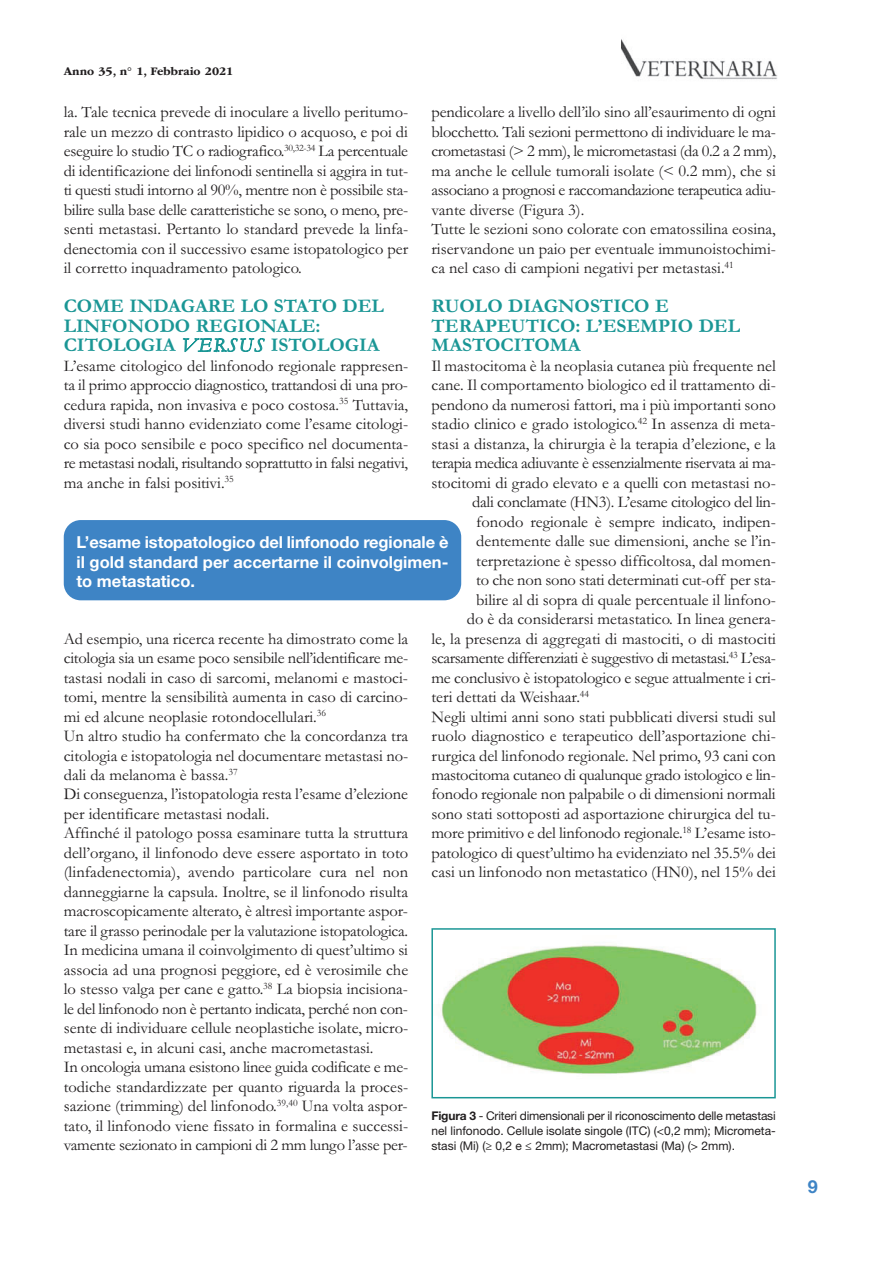
<style>
.page{position:relative;width:893px;height:1263px;background:#fff}
.page>*{position:absolute;margin:0;border:0;box-sizing:border-box;transform-origin:0 0}
.t1{font:700 19.5px/19.5px "Garamond";color:#1a9695}
.t2{font:700 18px "Helvetica Neue LT Std";color:#3e84c5}
.t3{font:16.5px/19.5px "Garamond";color:#201d1e;text-align:justify}
.t4{font:700 16.5px/19.5px "Helvetica Neue LT Std";color:#fff;text-align:justify}
.t5{font:16.5px "Garamond";letter-spacing:-.02em;color:#201d1e}
.t6{font:16.5px "Garamond";letter-spacing:-.03em;color:#201d1e}
.t7{font:16.5px "Garamond";letter-spacing:-.025em;color:#201d1e}
.t8{font:12px/15px "Helvetica Neue LT Std";color:#201d1e;text-align:justify}
.t9{font:700 12px "ITC Garamond Std";color:#201d1e}
.s1{font-weight:400;font-style:italic}
.s2{font-weight:700}
</style>
<div class="page">
<img style="left:621px;top:39px;width:156px;height:41px">
<img style="left:440px;top:945px;width:317px;height:129px">
<div style="left:431px;top:928px;width:345px;height:170px;border:2px solid #1a9695"></div>
<div style="left:64px;top:520px;width:397px;height:80px;background:#3e84c5;border-radius:17px"></div>
<p class="t9" style="left:64px;top:66px;width:171px">Anno 35, n° 1, Febbraio 2021</p>
<p class="t3" style="left:64px;top:104px;width:346px">la. Tale tecnica prevede di inoculare a livello peritumo&shy;rale un mezzo di contrasto lipidico o acquoso, e poi di eseguire lo studio TC o radiografico.<sup>30,32-34</sup> La percentuale di identificazione dei linfonodi sentinella si aggira in tut&shy;ti questi studi intorno al 90%, mentre non è possibile sta&shy;bilire sulla base delle caratteristiche se sono, o meno, pre&shy;senti metastasi. Pertanto lo standard prevede la linfa&shy;denectomia con il successivo esame istopatologico per il corretto inquadramento patologico.</p>
<p class="t1" style="left:64px;top:298px;width:322px">COME INDAGARE LO STATO DEL<br>LINFONODO REGIONALE:<br>CITOLOGIA <span class="s1">VERSUS</span> ISTOLOGIA</p>
<p class="t3" style="left:64px;top:358px;width:346px">L’esame citologico del linfonodo regionale rappresen&shy;ta il primo approccio diagnostico, trattandosi di una pro&shy;cedura rapida, non invasiva e poco costosa.<sup>35</sup> Tuttavia, diversi studi hanno evidenziato come l’esame citologi&shy;co sia poco sensibile e poco specifico nel documenta&shy;re metastasi nodali, risultando soprattutto in falsi negativi, ma anche in falsi positivi.<sup>35</sup></p>
<p class="t3" style="left:431px;top:104px;width:346px;text-align:left">pendicolare a livello dell’ilo sino all’esaurimento di ogni blocchetto. Tali sezioni permettono di individuare le ma&shy;crometastasi (&gt; 2 mm), le micrometastasi (da 0.2 a 2 mm), ma anche le cellule tumorali isolate (&lt; 0.2 mm), che si associano a prognosi e raccomandazione terapeutica adiu&shy;vante diverse (Figura 3).<br>Tutte le sezioni sono colorate con ematossilina eosina, riservandone un paio per eventuale immunoistochimi&shy;ca nel caso di campioni negativi per metastasi.<sup>41</sup></p>
<p class="t1" style="left:431px;top:298px;width:310px">RUOLO DIAGNOSTICO E<br>TERAPEUTICO: L’ESEMPIO DEL<br>MASTOCITOMA</p>
<p class="t3" style="left:431px;top:358px;width:346px">Il mastocitoma è la neoplasia cutanea più frequente nel</p>
<p class="t3" style="left:431px;top:377px;width:346px">cane. Il comportamento biologico ed il trattamento di-</p>
<p class="t3" style="left:431px;top:397px;width:346px">pendono da numerosi fattori, ma i più importanti sono</p>
<p class="t3" style="left:431px;top:416px;width:346px">stadio clinico e grado istologico.<sup>42</sup> In assenza di meta-</p>
<p class="t3" style="left:431px;top:436px;width:346px">stasi a distanza, la chirurgia è la terapia d’elezione, e la</p>
<p class="t7" style="left:431px;top:457px;width:346px">terapia medica adiuvante è essenzialmente riservata ai ma-</p>
<p class="t3" style="left:431px;top:475px;width:346px">stocitomi di grado elevato e a quelli con metastasi no-</p>
<p class="t5" style="left:472px;top:496px;width:305px">dali conclamate (HN3). L’esame citologico del lin-</p>
<p class="t3" style="left:476px;top:514px;width:301px">fonodo regionale è sempre indicato, indipen-</p>
<p class="t3" style="left:476px;top:533px;width:301px">dentemente dalle sue dimensioni, anche se l’in-</p>
<p class="t3" style="left:476px;top:553px;width:301px">terpretazione è spesso difficoltosa, dal momen-</p>
<p class="t3" style="left:476px;top:572px;width:301px">to che non sono stati determinati cut-off per sta-</p>
<p class="t3" style="left:476px;top:592px;width:301px">bilire al di sopra di quale percentuale il linfono-</p>
<p class="t3" style="left:467px;top:611px;width:311px">do è da considerarsi metastatico. In linea genera-</p>
<p class="t3" style="left:431px;top:631px;width:346px">le, la presenza di aggregati di mastociti, o di mastociti</p>
<p class="t6" style="left:431px;top:652px;width:346px">scarsamente differenziati è suggestivo di metastasi.<sup>43</sup> L’esa-</p>
<p class="t3" style="left:431px;top:669px;width:346px">me conclusivo è istopatologico e segue attualmente i cri-</p>
<p class="t3" style="left:431px;top:689px;width:159px">teri dettati da Weishaar.<sup>44</sup></p>
<p class="t3" style="left:431px;top:708px;width:346px">Negli ultimi anni sono stati pubblicati diversi studi sul</p>
<p class="t3" style="left:431px;top:728px;width:346px">ruolo diagnostico e terapeutico dell’asportazione chi-</p>
<p class="t3" style="left:431px;top:747px;width:346px">rurgica del linfonodo regionale. Nel primo, 93 cani con</p>
<p class="t5" style="left:431px;top:769px;width:346px">mastocitoma cutaneo di qualunque grado istologico e lin-</p>
<p class="t3" style="left:431px;top:786px;width:346px">fonodo regionale non palpabile o di dimensioni normali</p>
<p class="t3" style="left:431px;top:806px;width:346px">sono stati sottoposti ad asportazione chirurgica del tu-</p>
<p class="t3" style="left:431px;top:825px;width:346px">more primitivo e del linfonodo regionale.<sup>18</sup> L’esame isto-</p>
<p class="t3" style="left:431px;top:845px;width:346px">patologico di quest’ultimo ha evidenziato nel 35.5% dei</p>
<p class="t3" style="left:431px;top:864px;width:346px">casi un linfonodo non metastatico (HN0), nel 15% dei</p>
<p class="t4" style="left:77px;top:534px;width:373px">L’esame istopatologico del linfonodo regionale è il gold standard per accertarne il coinvolgimen&shy;to metastatico.</p>
<p class="t3" style="left:64px;top:631px;width:346px;text-align:left">Ad esempio, una ricerca recente ha dimostrato come la citologia sia un esame poco sensibile nell’identificare me&shy;tastasi nodali in caso di sarcomi, melanomi e mastoci&shy;tomi, mentre la sensibilità aumenta in caso di carcino&shy;mi ed alcune neoplasie rotondocellulari.<sup>36<br></sup>Un altro studio ha confermato che la concordanza tra citologia e istopatologia nel documentare metastasi no&shy;dali da melanoma è bassa.<sup>37<br></sup>Di conseguenza, l’istopatologia resta l’esame d’elezione per identificare metastasi nodali.<br>Affinché il patologo possa esaminare tutta la struttura dell’organo, il linfonodo deve essere asportato in toto (linfadenectomia), avendo particolare cura nel non danneggiarne la capsula. Inoltre, se il linfonodo risulta macroscopicamente alterato, è altresì importante aspor&shy;tare il grasso perinodale per la valutazione istopatologica.<br>In medicina umana il coinvolgimento di quest’ultimo si associa ad una prognosi peggiore, ed è verosimile che lo stesso valga per cane e gatto.<sup>38</sup> La biopsia incisiona&shy;le del linfonodo non è pertanto indicata, perché non con&shy;sente di individuare cellule neoplastiche isolate, micro&shy;metastasi e, in alcuni casi, anche macrometastasi.<br>In oncologia umana esistono linee guida codificate e me&shy;todiche standardizzate per quanto riguarda la proces&shy;sazione (trimming) del linfonodo.<sup>39,40</sup> Una volta aspor&shy;tato, il linfonodo viene fissato in formalina e successi&shy;vamente sezionato in campioni di 2 mm lungo l’asse per-</p>
<p class="t8" style="left:431px;top:1109px;width:346px"><span class="s2">Figura 3</span> - Criteri dimensionali per il riconoscimento delle metastasi nel linfonodo. Cellule isolate singole (ITC) (&lt;0,2 mm); Micrometa&shy;stasi (Mi) (≥ 0,2 e ≤ 2mm); Macrometastasi (Ma) (&gt; 2mm).</p>
<p class="t2" style="left:808px;top:1180px;width:12px">9</p>
</div>
